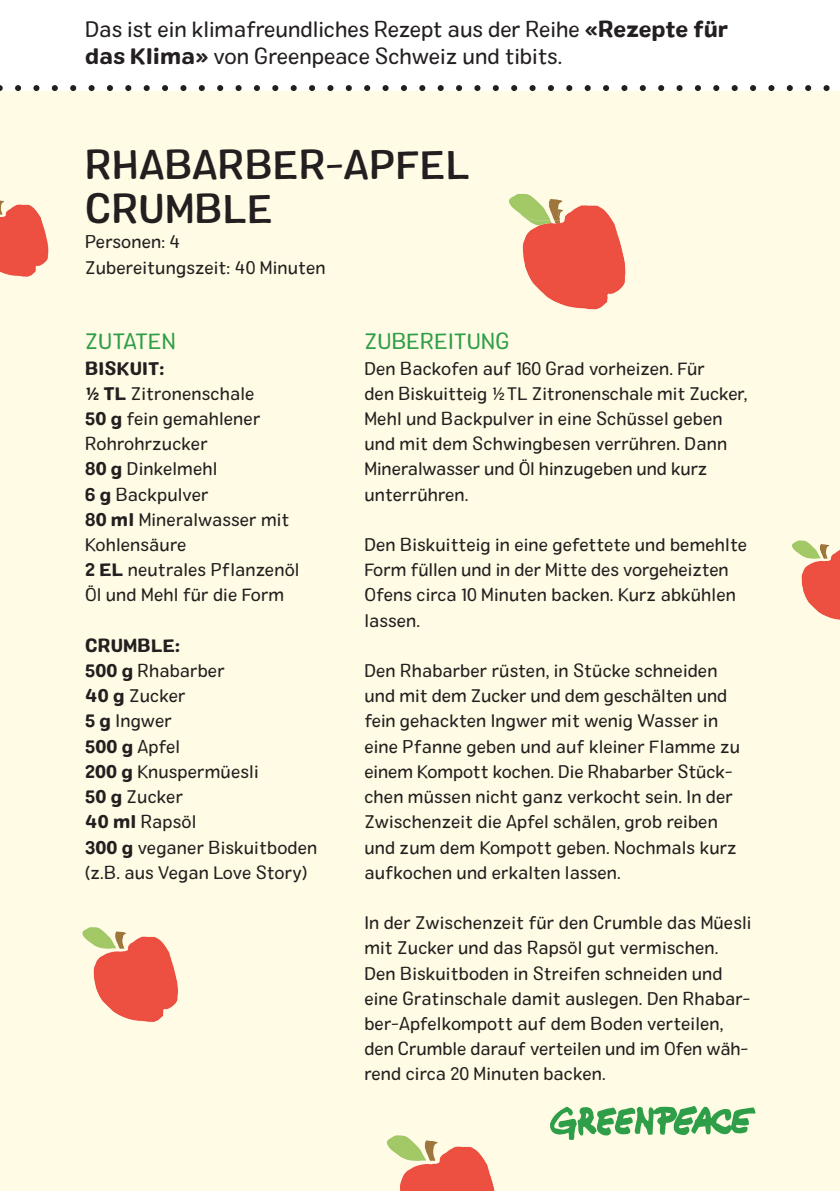
<style>
.page{position:relative;width:840px;height:1191px;background:#fff}
.page>*{position:absolute;margin:0;border:0;box-sizing:border-box;transform-origin:0 0}
.t1{font:40px/44px "Colby St Med";letter-spacing:.01em;color:#231f20}
.t2{font:22px/27.8px "Colby St Reg";color:#231f20}
.t3{font:22px "Colby St Reg";letter-spacing:.01em;color:#2e9e48}
.t4{font:18px/25.2px "Colby St Reg";letter-spacing:.01em;color:#231f20}
.t5{font:18px "Colby St Bld";letter-spacing:.01em;color:#231f20}
.s1{font-family:"Colby St Bld"}
</style>
<div class="page">
<div style="left:0;top:91px;width:839px;height:1100px;background:#fffbe4"></div>
<img style="left:509px;top:194px;width:117px;height:116px">
<img style="left:792px;top:540px;width:47px;height:80px">
<img style="left:0;top:200px;width:49px;height:77px">
<img style="left:82px;top:927px;width:96px;height:95px">
<img style="left:387px;top:1135px;width:108px;height:56px">
<svg style="left:0;top:85px;width:830px;height:6px"></svg>
<svg style="left:550px;top:1106px;width:205px;height:34px"></svg>
<p class="t2" style="left:85px;top:15px;width:644px">Das ist ein klimafreundliches Rezept aus der Reihe <span class="s1">«Rezepte für das Klima»</span> von Greenpeace Schweiz und tibits.</p>
<h1 class="t1" style="left:85px;top:143px;width:386px">RHABARBER-APFEL<br>CRUMBLE</h1>
<p class="t4" style="left:85px;top:229px;width:242px">Personen: 4<br>Zubereitungszeit: 40 Minuten</p>
<p class="t3" style="left:85px;top:328px;width:92px">ZUTATEN</p>
<p class="t5" style="left:85px;top:356px;width:81px">BISKUIT:</p>
<p class="t4" style="left:85px;top:381px;width:216px"><span class="s1">½ TL</span> Zitronenschale<br><span class="s1">50 g</span> fein gemahlener<br>Rohrohrzucker<br><span class="s1">80 g</span> Dinkelmehl<br><span class="s1">6 g</span> Backpulver<br><span class="s1">80 ml</span> Mineralwasser mit<br>Kohlensäure<br><span class="s1">2 EL</span> neutrales Pflanzenöl<br>Öl und Mehl für die Form</p>
<p class="t5" style="left:85px;top:633px;width:96px">CRUMBLE:</p>
<p class="t4" style="left:85px;top:658px;width:234px"><span class="s1">500 g</span> Rhabarber<br><span class="s1">40 g</span> Zucker<br><span class="s1">5 g</span> Ingwer<br><span class="s1">500 g</span> Apfel<br><span class="s1">200 g</span> Knuspermüesli<br><span class="s1">50 g</span> Zucker<br><span class="s1">40 ml</span> Rapsöl<br><span class="s1">300 g</span> veganer Biskuitboden (z.B. aus Vegan Love Story)</p>
<p class="t3" style="left:364px;top:328px;width:146px">ZUBEREITUNG</p>
<p class="t4" style="left:364px;top:355px;width:384px">Den Backofen auf 160 Grad vorheizen. Für<br>den Biskuitteig ½TL Zitronenschale mit Zucker, Mehl und Backpulver in eine Schüssel geben und mit dem Schwingbesen verrühren. Dann Mineralwasser und Öl hinzugeben und kurz unterrühren.</p>
<p class="t4" style="left:364px;top:532px;width:384px">Den Biskuitteig in eine gefettete und bemehlte Form füllen und in der Mitte des vorgeheizten Ofens circa 10 Minuten backen. Kurz abkühlen lassen.</p>
<p class="t4" style="left:364px;top:658px;width:377px">Den Rhabarber rüsten, in Stücke schneiden und mit dem Zucker und dem geschälten und fein gehackten Ingwer mit wenig Wasser in eine Pfanne geben und auf kleiner Flamme zu einem Kompott kochen. Die Rhabarber Stück&shy;chen müssen nicht ganz verkocht sein. In der Zwischenzeit die Apfel schälen, grob reiben und zum dem Kompott geben. Nochmals kurz aufkochen und erkalten lassen.</p>
<p class="t4" style="left:364px;top:910px;width:388px">In der Zwischenzeit für den Crumble das Müesli mit Zucker und das Rapsöl gut vermischen.<br>Den Biskuitboden in Streifen schneiden und eine Gratinschale damit auslegen. Den Rhabar&shy;ber-Apfelkompott auf dem Boden verteilen, den Crumble darauf verteilen und im Ofen wäh&shy;rend circa 20 Minuten backen.</p>
</div>
